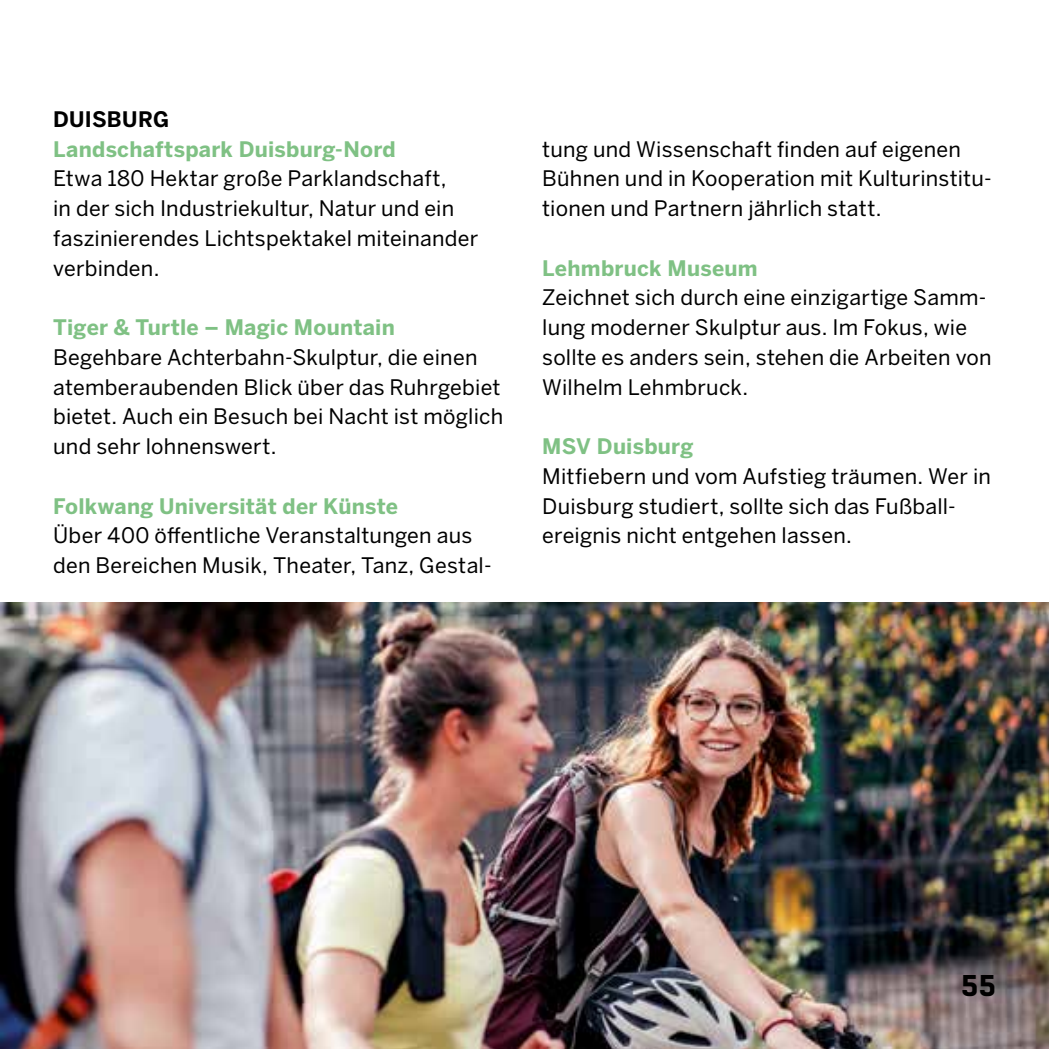
<style>
.page{position:relative;width:1049px;height:1049px;background:#fff}
.page>*{position:absolute;margin:0;border:0;box-sizing:border-box;transform-origin:0 0}
.t1{font:700 30px "Boxed";color:#000}
.t2{font:21.25px/29.8px "Benton Sans";letter-spacing:.01em;color:#000}
.t3{font:700 21.25px "Benton Sans";letter-spacing:.01em;color:#7fc184}
.t4{font:700 21.25px "Benton Sans";letter-spacing:.01em;color:#000}
</style>
<div class="page">
<img style="left:0;top:603px;width:1049px;height:446px">
<p class="t4" style="left:53px;top:106px;width:118px">DUISBURG</p>
<p class="t3" style="left:53px;top:135px;width:344px">Landschaftspark Duisburg-Nord</p>
<p class="t2" style="left:53px;top:164px;width:427px">Etwa 180 Hektar große Parklandschaft,<br>in der sich Industriekultur, Natur und ein faszinierendes Lichtspektakel miteinander verbinden.</p>
<p class="t3" style="left:53px;top:314px;width:343px">Tiger &amp; Turtle – Magic Mountain</p>
<p class="t2" style="left:53px;top:342px;width:452px">Begehbare Achterbahn-Skulptur, die einen atemberaubenden Blick über das Ruhrgebiet bietet. Auch ein Besuch bei Nacht ist möglich und sehr lohnenswert.</p>
<p class="t3" style="left:53px;top:492px;width:347px">Folkwang Universität der Künste</p>
<p class="t2" style="left:53px;top:521px;width:440px">Über 400 öffentliche Veranstaltungen aus den Bereichen Musik, Theater, Tanz, Gestal-</p>
<p class="t2" style="left:542px;top:134px;width:451px">tung und Wissenschaft finden auf eigenen<br>Bühnen und in Kooperation mit Kulturinstitu&shy;tionen und Partnern jährlich statt.</p>
<p class="t3" style="left:542px;top:254px;width:217px">Lehmbruck Museum</p>
<p class="t2" style="left:542px;top:283px;width:451px">Zeichnet sich durch eine einzigartige Samm&shy;lung moderner Skulptur aus. Im Fokus, wie sollte es anders sein, stehen die Arbeiten von Wilhelm Lehmbruck.</p>
<p class="t3" style="left:542px;top:433px;width:153px">MSV Duisburg</p>
<p class="t2" style="left:542px;top:461px;width:450px">Mitfiebern und vom Aufstieg träumen. Wer in<br>Duisburg studiert, sollte sich das Fußball&shy;ereignis nicht entgehen lassen.</p>
<h1 class="t1" style="left:961px;top:965px;width:36px">55</h1>
</div>
